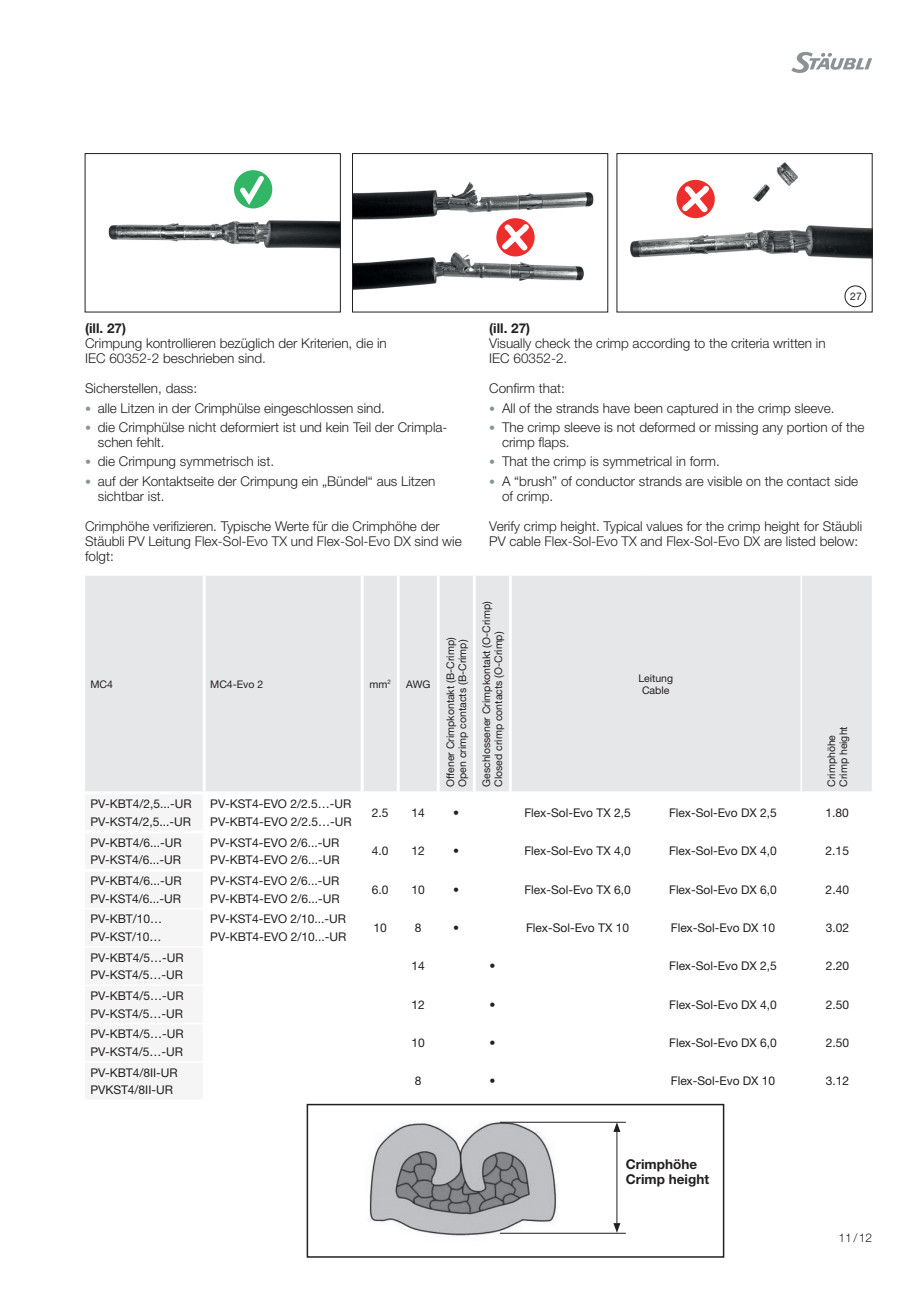
<style>
.page{position:relative;width:919px;height:1289px;background:#fff}
.page>*{position:absolute;margin:0;border:0;box-sizing:border-box;transform-origin:0 0}
.t1{font:300 13.5px/15px "Helvetica Neue LTW1 G";color:#231f20}
.t2{font:700 13.5px/15px "Helvetica Neue LTW1 G";color:#231f20}
.t3{font:12px/17.7px "Helvetica Neue LTW1 G";color:#231f20}
.t4{font:300 12px "Helvetica Neue LTW1 G";color:#231f20}
.t5{font:10.5px/12px "Helvetica Neue LTW1 G";color:#231f20}
.s1{font-size:12px;color:#8b9498}
</style>
<div class="page">
<svg style="left:791px;top:52px;width:81px;height:21px"></svg>
<img style="left:108px;top:170px;width:231px;height:79px">
<div style="left:85px;top:153px;width:256px;height:159px;border:1px solid #231f20"></div>
<img style="left:354px;top:182px;width:240px;height:108px">
<div style="left:352px;top:153px;width:256px;height:159px;border:1px solid #231f20"></div>
<img style="left:630px;top:162px;width:240px;height:146px">
<div style="left:616px;top:153px;width:256px;height:159px;border:1px solid #231f20"></div>
<div style="left:844px;top:286px;width:21px;height:21px;background:#fff;border-radius:50%"></div>
<div style="left:844px;top:285px;width:22px;height:22px;border:1px solid #231f20;border-radius:50%"></div>
<img style="left:369px;top:1121px;width:190px;height:115px">
<div style="left:306px;top:1103px;width:418px;height:154px;border:2px solid #231f20"></div>
<hr style="left:500px;top:1232px;width:125px;height:1px;background:#231f20">
<hr style="left:500px;top:1121px;width:125px;height:1px;background:#231f20">
<hr style="left:616px;top:1129px;width:1px;height:96px;background:#231f20">
<svg style="left:613px;top:1122px;width:7px;height:9px"></svg>
<svg style="left:613px;top:1223px;width:7px;height:9px"></svg>
<div style="left:234px;top:170px;width:38px;height:38px;background:#33b566;border-radius:50%"></div>
<svg style="left:240px;top:175px;width:24px;height:30px"></svg>
<div style="left:496px;top:218px;width:38px;height:38px;background:#ee2d2d;border-radius:50%"></div>
<svg style="left:502px;top:224px;width:27px;height:26px"></svg>
<div style="left:676px;top:180px;width:38px;height:38px;background:#ee2d2d;border-radius:50%"></div>
<svg style="left:682px;top:186px;width:27px;height:26px"></svg>
<div style="left:85px;top:576px;width:786px;height:215px;background:#e6e7e9"></div>
<hr style="left:800px;top:576px;width:2px;height:215px;background:#fff">
<hr style="left:360px;top:576px;width:3px;height:215px;background:#fff">
<hr style="left:396px;top:576px;width:3px;height:215px;background:#fff">
<hr style="left:436px;top:576px;width:3px;height:215px;background:#fff">
<hr style="left:472px;top:576px;width:3px;height:215px;background:#fff">
<hr style="left:509px;top:576px;width:3px;height:215px;background:#fff">
<hr style="left:203px;top:576px;width:3px;height:215px;background:#fff">
<p class="t2" style="left:85px;top:320px;width:42px">(ill. 27)</p>
<p class="t1" style="left:85px;top:335px;width:303px">Crimpung kontrollieren bezüglich der Kriterien, die in<br>IEC 60352-2 beschrieben sind.</p>
<p class="t1" style="left:85px;top:381px;width:114px">Sicherstellen, dass:</p>
<p class="t1" style="left:85px;top:400px;width:299px"><span class="s1">•</span> alle Litzen in der Crimphülse eingeschlossen sind.</p>
<p class="t1" style="left:98px;top:419px;width:351px;text-indent:-13px"><span class="s1">•</span> die Crimphülse nicht deformiert ist und kein Teil der Crimpla&shy;schen fehlt.</p>
<p class="t1" style="left:85px;top:454px;width:188px"><span class="s1">•</span> die Crimpung symmetrisch ist.</p>
<p class="t1" style="left:98px;top:473px;width:339px;text-indent:-13px"><span class="s1">•</span> auf der Kontaktseite der Crimpung ein „Bündel“ aus Litzen sichtbar ist.</p>
<p class="t2" style="left:489px;top:320px;width:42px">(ill. 27)</p>
<p class="t1" style="left:489px;top:335px;width:338px">Visually check the crimp according to the criteria written in<br>IEC 60352-2.</p>
<p class="t5" style="left:850px;top:290px;width:13px">27</p>
<p class="t1" style="left:489px;top:381px;width:77px">Confirm that:</p>
<p class="t1" style="left:489px;top:400px;width:344px"><span class="s1">•</span> All of the strands have been captured in the crimp sleeve.</p>
<p class="t1" style="left:502px;top:419px;width:364px;text-indent:-13px"><span class="s1">•</span> The crimp sleeve is not deformed or missing any portion of the crimp flaps.</p>
<p class="t1" style="left:489px;top:454px;width:229px"><span class="s1">•</span> That the crimp is symmetrical in form.</p>
<p class="t1" style="left:502px;top:473px;width:357px;text-indent:-13px"><span class="s1">•</span> A “brush” of conductor strands are visible on the contact side of crimp.</p>
<p class="t1" style="left:85px;top:519px;width:378px">Crimphöhe verifizieren. Typische Werte für die Crimphöhe der<br>Stäubli PV Leitung Flex-Sol-Evo TX und Flex-Sol-Evo DX sind wie folgt:</p>
<p class="t1" style="left:489px;top:519px;width:374px">Verify crimp height. Typical values for the crimp height for Stäubli<br>PV cable Flex-Sol-Evo TX and Flex-Sol-Evo DX are listed below:</p>
<p class="t5" style="left:90px;top:678px;width:24px">MC4</p>
<p class="t5" style="left:210px;top:678px;width:54px">MC4-Evo 2</p>
<p class="t5" style="left:369px;top:678px;width:23px">mm<sup>2</sup></p>
<p class="t5" style="left:406px;top:678px;width:26px">AWG</p>
<p class="t5" style="left:444px;top:786px;width:151px;rotate:-90deg">Offener Crimpkontakt (B-Crimp)<br>Open crimp contacts (B-Crimp)</p>
<p class="t5" style="left:480px;top:786px;width:187px;rotate:-90deg">Geschlossener Crimpkontakt (O-Crimp)<br>Closed crimp contacts (O-Crimp)</p>
<p class="t5" style="left:638px;top:672px;width:36px;text-align:center">Leitung<br>Cable</p>
<p class="t5" style="left:825px;top:786px;width:62px;rotate:-90deg">Crimphöhe<br>Crimp height</p>
<p class="t3" style="left:90px;top:795px;width:103px">PV-KBT4/2,5...-UR<br>PV-KST4/2,5...-UR</p>
<p class="t3" style="left:210px;top:795px;width:143px">PV-KST4-EVO 2/2.5…-UR<br>PV-KBT4-EVO 2/2.5…-UR</p>
<p class="t3" style="left:372px;top:803px;width:18px">2.5</p>
<p class="t3" style="left:411px;top:803px;width:15px">14</p>
<p class="t3" style="left:453px;top:803px;width:7px">•</p>
<p class="t3" style="left:524px;top:803px;width:108px">Flex-Sol-Evo TX 2,5</p>
<p class="t3" style="left:669px;top:803px;width:109px">Flex-Sol-Evo DX 2,5</p>
<p class="t3" style="left:825px;top:803px;width:25px">1.80</p>
<p class="t3" style="left:90px;top:833px;width:93px">PV-KBT4/6...-UR<br>PV-KST4/6...-UR</p>
<p class="t3" style="left:210px;top:833px;width:131px">PV-KST4-EVO 2/6...-UR<br>PV-KBT4-EVO 2/6...-UR</p>
<p class="t3" style="left:372px;top:842px;width:18px">4.0</p>
<p class="t3" style="left:411px;top:842px;width:15px">12</p>
<p class="t3" style="left:453px;top:842px;width:7px">•</p>
<p class="t3" style="left:524px;top:842px;width:108px">Flex-Sol-Evo TX 4,0</p>
<p class="t3" style="left:669px;top:842px;width:109px">Flex-Sol-Evo DX 4,0</p>
<p class="t3" style="left:825px;top:842px;width:25px">2.15</p>
<p class="t3" style="left:90px;top:871px;width:93px">PV-KBT4/6...-UR<br>PV-KST4/6...-UR</p>
<p class="t3" style="left:210px;top:871px;width:131px">PV-KST4-EVO 2/6...-UR<br>PV-KBT4-EVO 2/6...-UR</p>
<p class="t3" style="left:372px;top:880px;width:18px">6.0</p>
<p class="t3" style="left:411px;top:880px;width:15px">10</p>
<p class="t3" style="left:453px;top:880px;width:7px">•</p>
<p class="t3" style="left:524px;top:880px;width:108px">Flex-Sol-Evo TX 6,0</p>
<p class="t3" style="left:669px;top:880px;width:109px">Flex-Sol-Evo DX 6,0</p>
<p class="t3" style="left:825px;top:880px;width:25px">2.40</p>
<p class="t3" style="left:90px;top:910px;width:73px">PV-KBT/10…<br>PV-KST/10…</p>
<p class="t3" style="left:210px;top:910px;width:138px">PV-KST4-EVO 2/10...-UR<br>PV-KBT4-EVO 2/10...-UR</p>
<p class="t3" style="left:373px;top:918px;width:15px">10</p>
<p class="t3" style="left:415px;top:918px;width:8px">8</p>
<p class="t3" style="left:453px;top:918px;width:7px">•</p>
<p class="t3" style="left:526px;top:918px;width:104px">Flex-Sol-Evo TX 10</p>
<p class="t3" style="left:670px;top:918px;width:106px">Flex-Sol-Evo DX 10</p>
<p class="t3" style="left:825px;top:918px;width:25px">3.02</p>
<p class="t3" style="left:90px;top:948px;width:95px">PV-KBT4/5…-UR<br>PV-KST4/5…-UR</p>
<p class="t3" style="left:411px;top:957px;width:15px">14</p>
<p class="t3" style="left:489px;top:957px;width:7px">•</p>
<p class="t3" style="left:669px;top:957px;width:109px">Flex-Sol-Evo DX 2,5</p>
<p class="t3" style="left:825px;top:957px;width:25px">2.20</p>
<p class="t3" style="left:90px;top:986px;width:95px">PV-KBT4/5…-UR<br>PV-KST4/5…-UR</p>
<p class="t3" style="left:411px;top:995px;width:15px">12</p>
<p class="t3" style="left:489px;top:995px;width:7px">•</p>
<p class="t3" style="left:669px;top:995px;width:109px">Flex-Sol-Evo DX 4,0</p>
<p class="t3" style="left:825px;top:995px;width:25px">2.50</p>
<p class="t3" style="left:90px;top:1024px;width:95px">PV-KBT4/5…-UR<br>PV-KST4/5…-UR</p>
<p class="t3" style="left:411px;top:1033px;width:15px">10</p>
<p class="t3" style="left:489px;top:1033px;width:7px">•</p>
<p class="t3" style="left:669px;top:1033px;width:109px">Flex-Sol-Evo DX 6,0</p>
<p class="t3" style="left:825px;top:1033px;width:25px">2.50</p>
<p class="t3" style="left:90px;top:1063px;width:89px">PV-KBT4/8II-UR<br>PVKST4/8II-UR</p>
<p class="t3" style="left:415px;top:1072px;width:8px">8</p>
<p class="t3" style="left:489px;top:1072px;width:7px">•</p>
<p class="t3" style="left:670px;top:1072px;width:106px">Flex-Sol-Evo DX 10</p>
<p class="t3" style="left:825px;top:1072px;width:25px">3.12</p>
<p class="t2" style="left:625px;top:1156px;width:85px">Crimphöhe<br>Crimp height</p>
<p class="t4" style="left:838px;top:1230px;width:35px">11/12</p>
</div>
